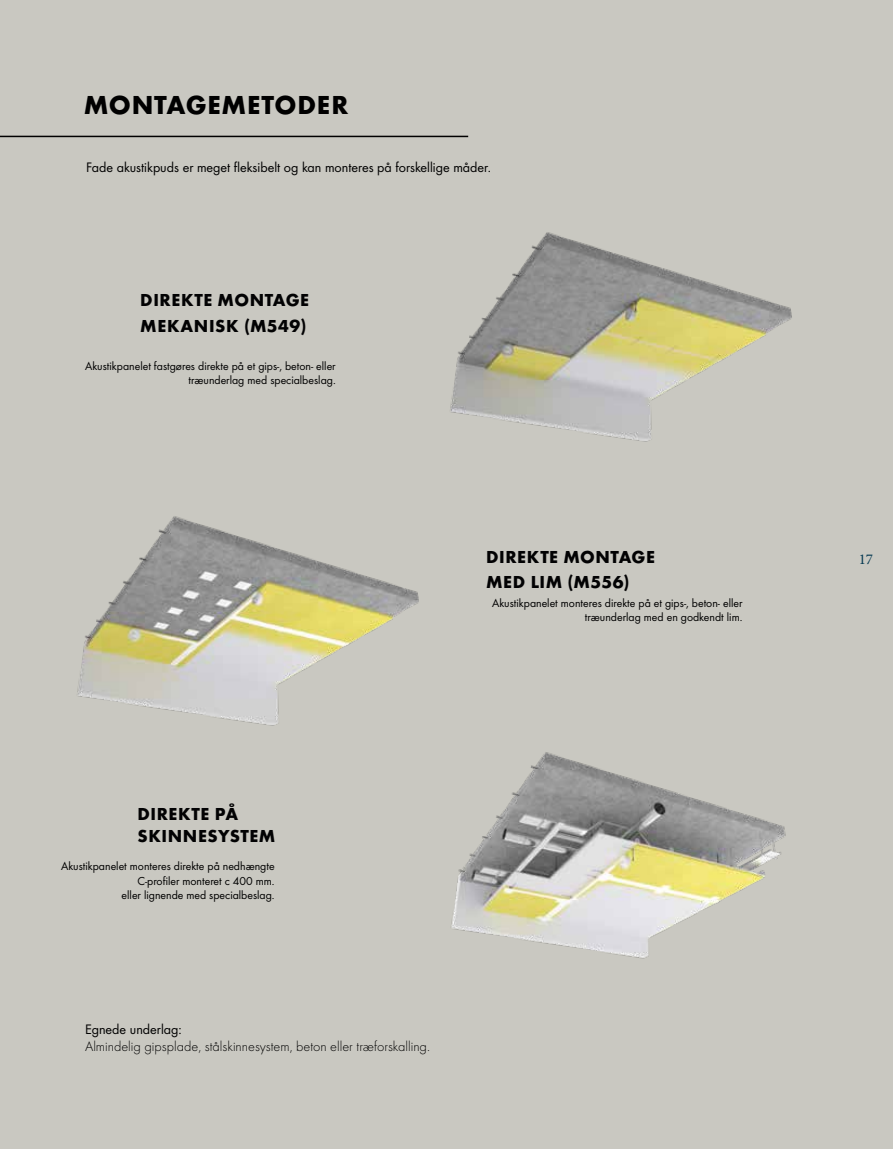
<style>
.page{position:relative;width:893px;height:1149px;background:#fff}
.page>*{position:absolute;margin:0;border:0;box-sizing:border-box;transform-origin:0 0}
.t1{font:700 27px "Futura";letter-spacing:.03em;color:#000}
.t2{font:700 18px/25.5px "Futura";letter-spacing:.03em;color:#020203}
.t3{font:15px "Minion Pro";color:#073b53}
.t4{font:14.25px "Futura Boo";color:#000}
.t5{font:300 14.25px "Futura";color:#000}
.t6{font:12px/14.4px "Futura Boo";color:#000;text-align:right}
</style>
<div class="page">
<div style="left:0;top:0;width:893px;height:1148px;background:#c9c8c1"></div>
<img style="left:450px;top:232px;width:342px;height:210px">
<img style="left:451px;top:752px;width:335px;height:207px">
<hr style="left:0;top:136px;width:468px;height:1px;background:#000">
<img style="left:77px;top:516px;width:342px;height:210px">
<h1 class="t1" style="left:84px;top:88px;width:266px">MONTAGEMETODER</h1>
<p class="t4" style="left:86px;top:158px;width:406px">Fade akustikpuds er meget fleksibelt og kan monteres på forskellige måder.</p>
<h2 class="t2" style="left:140px;top:287px;width:170px">DIREKTE MONTAGE<br>MEKANISK (M549)</h2>
<p class="t6" style="left:85px;top:358px;width:252px">Akustikpanelet fastgøres direkte på et gips-, beton- eller træunderlag med specialbeslag.</p>
<h2 class="t2" style="left:486px;top:543px;width:170px">DIREKTE MONTAGE<br>MED LIM (M556)</h2>
<p class="t6" style="left:492px;top:595px;width:252px">Akustikpanelet monteres direkte på et gips-, beton- eller træunderlag med en godkendt lim.</p>
<h2 class="t2" style="left:137px;top:802px;width:139px;line-height:21.6px">DIREKTE PÅ<br>SKINNESYSTEM</h2>
<p class="t6" style="left:61px;top:859px;width:215px">Akustikpanelet monteres direkte på nedhængte<br>C-profiler monteret c 400 mm.<br>eller lignende med specialbeslag.</p>
<p class="t4" style="left:85px;top:1020px;width:98px">Egnede underlag:</p>
<p class="t5" style="left:85px;top:1037px;width:346px">Almindelig gipsplade, stålskinnesystem, beton eller træforskalling.</p>
<p class="t3" style="left:859px;top:549px;width:16px">17</p>
</div>
